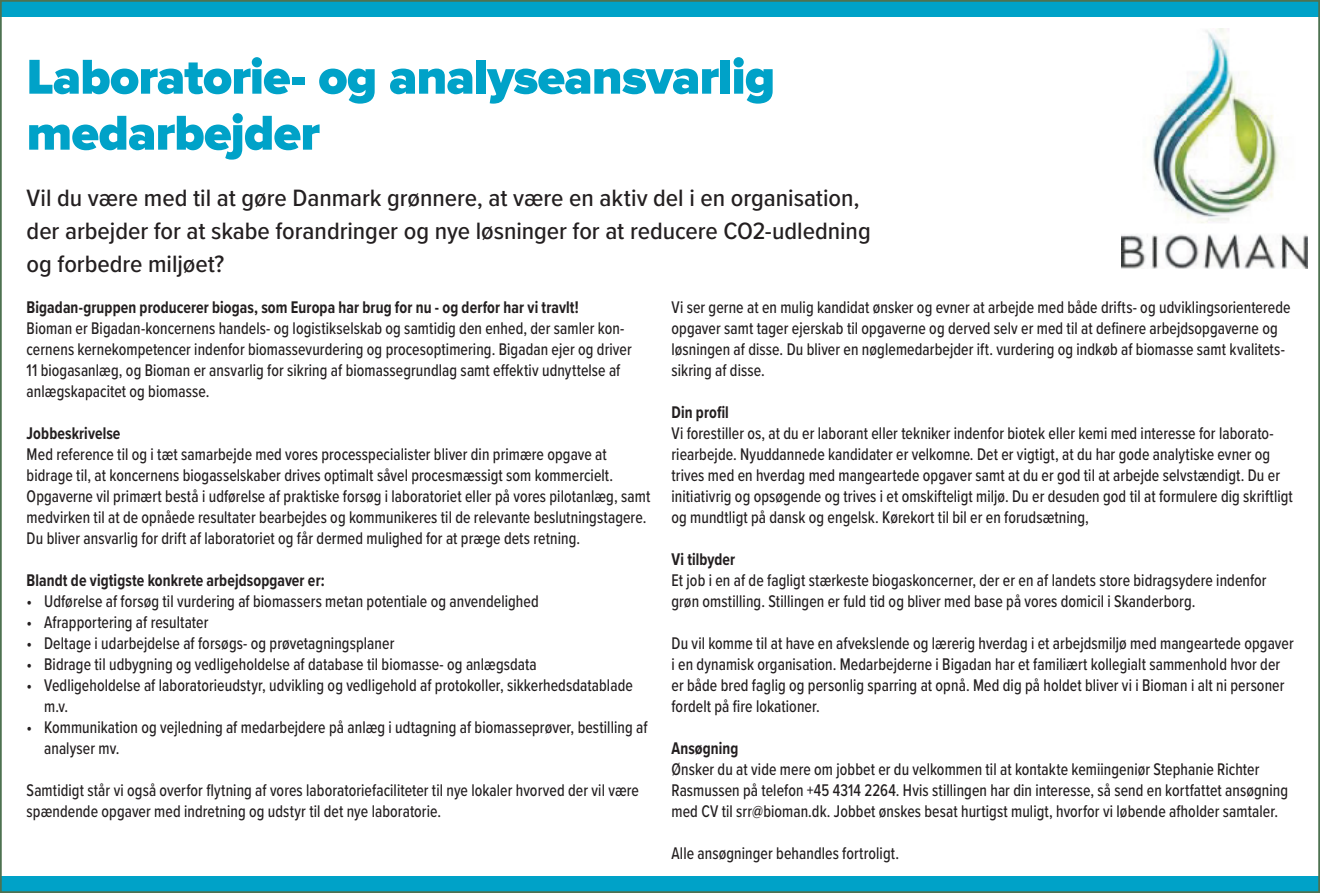
<style>
.page{position:relative;width:1320px;height:893px;background:#fff}
.page>*{position:absolute;margin:0;border:0;box-sizing:border-box;transform-origin:0 0}
.t1{font:900 50.75px/56px "Proxima Nova";letter-spacing:-.015em;color:#00a2c8}
.t2{font:500 24.5px/33.2px "Proxima Nova Cond";letter-spacing:-.005em;color:#231f20;scale:1.07 1}
.t3{font:500 17.5px/21px "Proxima Nova Cond";letter-spacing:.005em;color:#231f20;scale:.9 1}
.t4{font:700 17.5px "Proxima Nova Cond";letter-spacing:.005em;color:#231f20;scale:.9 1}
</style>
<div class="page">
<img style="left:1122px;top:29px;width:185px;height:239px">
<div style="left:0;top:877px;width:1320px;height:16px;background:#00a2c8"></div>
<div style="left:0;top:0;width:1320px;height:16px;background:#00a2c8"></div>
<h1 class="t1" style="left:27px;top:50px;width:750px">Laboratorie- og analyseansvarlig medarbejder</h1>
<h2 class="t2" style="left:27px;top:180px;width:790px">Vil du være med til at gøre Danmark grønnere, at være en aktiv del i en organisation, der arbejder for at skabe forandringer og nye løsninger for at reducere CO2-udledning og forbedre miljøet?</h2>
<p class="t4" style="left:27px;top:294px;width:615px">Bigadan-gruppen producerer biogas, som Europa har brug for nu - og derfor har vi travlt!</p>
<p class="t3" style="left:27px;top:317px;width:674px">Bioman er Bigadan-koncernens handels- og logistikselskab og samtidig den enhed, der samler kon&shy;cernens kernekompetencer indenfor biomassevurdering og procesoptimering. Bigadan ejer og driver 11 biogasanlæg, og Bioman er ansvarlig for sikring af biomassegrundlag samt effektiv udnyttelse af anlægskapacitet og biomasse.</p>
<p class="t4" style="left:27px;top:420px;width:106px">Jobbeskrivelse</p>
<p class="t3" style="left:27px;top:443px;width:694px">Med reference til og i tæt samarbejde med vores processpecialister bliver din primære opgave at bidrage til, at koncernens biogasselskaber drives optimalt såvel procesmæssigt som kommercielt.<br>Opgaverne vil primært bestå i udførelse af praktiske forsøg i laboratoriet eller på vores pilotanlæg, samt medvirken til at de opnåede resultater bearbejdes og kommunikeres til de relevante beslutningstagere.<br>Du bliver ansvarlig for drift af laboratoriet og får dermed mulighed for at præge dets retning.</p>
<p class="t4" style="left:27px;top:567px;width:333px">Blandt de vigtigste konkrete arbejdsopgaver er:</p>
<p class="t3" style="left:27px;top:590px;width:570px">• Udførelse af forsøg til vurdering af biomassers metan potentiale og anvendelighed</p>
<p class="t3" style="left:27px;top:611px;width:203px">• Afrapportering af resultater</p>
<p class="t3" style="left:27px;top:632px;width:410px">• Deltage i udarbejdelse af forsøgs- og prøvetagningsplaner</p>
<p class="t3" style="left:27px;top:653px;width:568px">• Bidrage til udbygning og vedligeholdelse af database til biomasse- og anlægsdata</p>
<p class="t3" style="left:44px;top:674px;width:655px;text-indent:-17px">• Vedligeholdelse af laboratorieudstyr, udvikling og vedligehold af protokoller, sikkerhedsdatablade m.v.</p>
<p class="t3" style="left:44px;top:716px;width:672px;text-indent:-17px">• Kommunikation og vejledning af medarbejdere på anlæg i udtagning af biomasseprøver, bestilling af analyser mv.</p>
<p class="t3" style="left:27px;top:779px;width:682px">Samtidigt står vi også overfor flytning af vores laboratoriefaciliteter til nye lokaler hvorved der vil være spændende opgaver med indretning og udstyr til det nye laboratorie.</p>
<p class="t3" style="left:671px;top:296px;width:689px">Vi ser gerne at en mulig kandidat ønsker og evner at arbejde med både drifts- og udviklingsorienterede opgaver samt tager ejerskab til opgaverne og derved selv er med til at definere arbejdsopgaverne og løsningen af disse. Du bliver en nøglemedarbejder ift. vurdering og indkøb af biomasse samt kvalitets&shy;sikring af disse.</p>
<p class="t4" style="left:671px;top:399px;width:65px">Din profil</p>
<p class="t3" style="left:671px;top:422px;width:692px">Vi forestiller os, at du er laborant eller tekniker indenfor biotek eller kemi med interesse for laborato&shy;riearbejde. Nyuddannede kandidater er velkomne. Det er vigtigt, at du har gode analytiske evner og trives med en hverdag med mangeartede opgaver samt at du er god til at arbejde selvstændigt. Du er initiativrig og opsøgende og trives i et omskifteligt miljø. Du er desuden god til at formulere dig skriftligt og mundtligt på dansk og engelsk. Kørekort til bil er en forudsætning,</p>
<p class="t4" style="left:671px;top:546px;width:72px">Vi tilbyder</p>
<p class="t3" style="left:671px;top:569px;width:663px">Et job i en af de fagligt stærkeste biogaskoncerner, der er en af landets store bidragsydere indenfor grøn omstilling. Stillingen er fuld tid og bliver med base på vores domicil i Skanderborg.</p>
<p class="t3" style="left:671px;top:632px;width:693px">Du vil komme til at have en afvekslende og lærerig hverdag i et arbejdsmiljø med mangeartede opgaver i en dynamisk organisation. Medarbejderne i Bigadan har et familiært kollegialt sammenhold hvor der er både bred faglig og personlig sparring at opnå. Med dig på holdet bliver vi i Bioman i alt ni personer fordelt på fire lokationer.</p>
<p class="t4" style="left:671px;top:735px;width:76px">Ansøgning</p>
<p class="t3" style="left:671px;top:758px;width:686px">Ønsker du at vide mere om jobbet er du velkommen til at kontakte kemiingeniør Stephanie Richter<br>Rasmussen på telefon +45 4314 2264. Hvis stillingen har din interesse, så send en kortfattet ansøgning med CV til srr@bioman.dk. Jobbet ønskes besat hurtigst muligt, hvorfor vi løbende afholder samtaler.</p>
<p class="t3" style="left:671px;top:842px;width:254px">Alle ansøgninger behandles fortroligt.</p>
</div>
